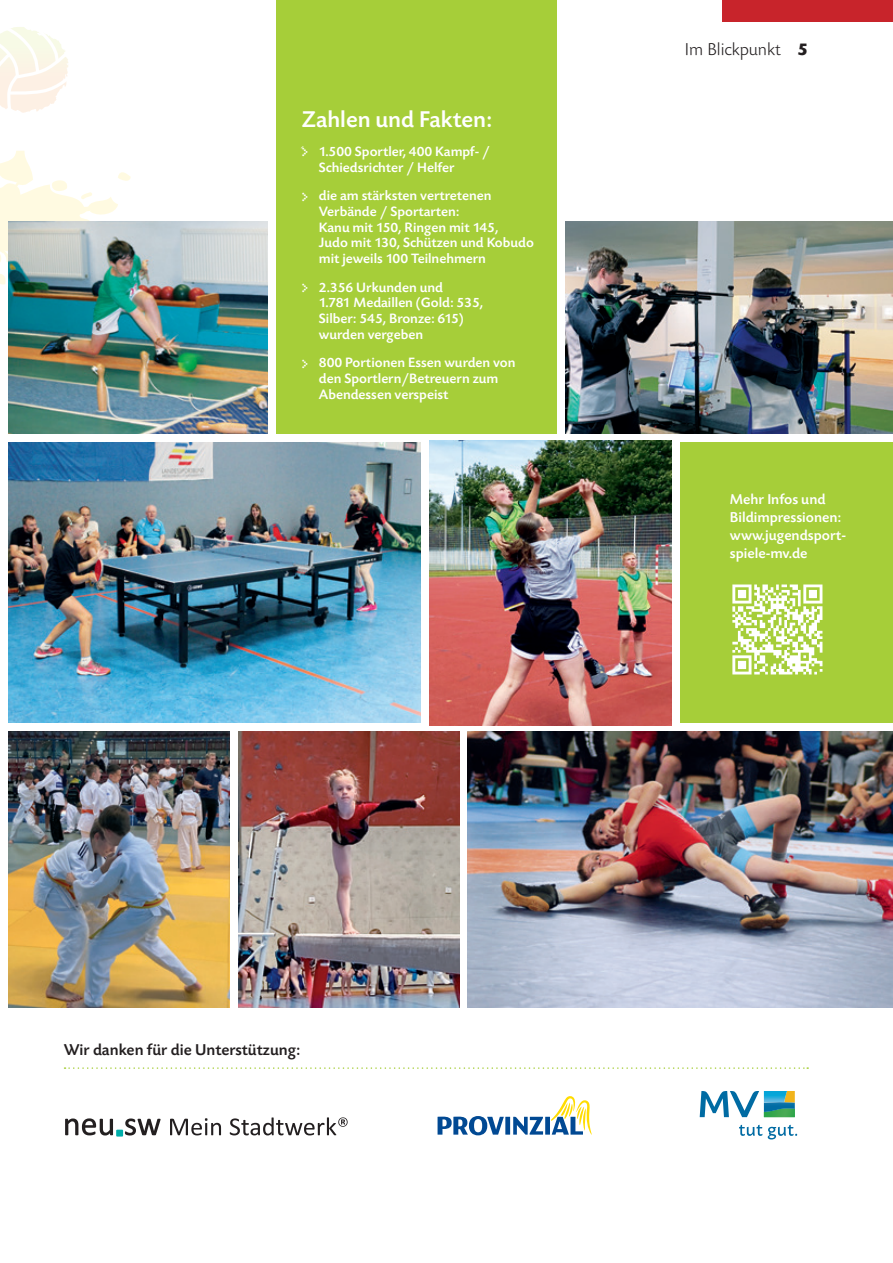
<style>
.page{position:relative;width:893px;height:1263px;background:#fff}
.page>*{position:absolute;margin:0;border:0;box-sizing:border-box;transform-origin:0 0}
.Grundtext_Magazin{font:500 24px "Today SB";color:#fff}
.Grundtext_Magazin-2{font:300 18px "Today SB";color:#231f20}
.Grundtext_Magazin-3{font:500 16.5px "Today SB";color:#231f20}
.Grundtext_Magazin-4{font:500 15px/18px "Today SB";color:#fff}
.Grundtext_Magazin-5{font:500 14.25px/15.8px "Today SB";color:#fff}
.s1{font-weight:300}
.s2{font-family:"Simple Direction Arrows";font-weight:400}
.s3{font-weight:700}
</style>
<div class="page">
<svg style="left:0;top:27px;width:131px;height:321px"></svg>
<div style="left:276px;top:0;width:281px;height:434px;background:#a6ce39"></div>
<div style="left:723px;top:0;width:170px;height:21px;background:#c8242b"></div>
<div style="left:680px;top:442px;width:213px;height:281px;background:#a6ce39"></div>
<img style="left:9px;top:442px;width:412px;height:281px">
<img style="left:468px;top:731px;width:425px;height:277px">
<img style="left:9px;top:731px;width:221px;height:277px">
<img style="left:238px;top:731px;width:221px;height:277px">
<img style="left:429px;top:441px;width:243px;height:284px">
<img style="left:566px;top:221px;width:327px;height:213px">
<img style="left:9px;top:221px;width:259px;height:213px">
<svg style="left:739px;top:1125px;width:23px;height:11px"></svg>
<svg style="left:768px;top:1125px;width:29px;height:14px"></svg>
<svg style="left:700px;top:1091px;width:95px;height:26px"></svg>
<img style="left:732px;top:584px;width:91px;height:91px">
<svg style="left:125px;top:1118px;width:36px;height:17px"></svg>
<svg style="left:65px;top:1118px;width:48px;height:17px"></svg>
<div style="left:116px;top:1130px;width:7px;height:6px;background:#00aeaa"></div>
<svg style="left:170px;top:1117px;width:178px;height:18px"></svg>
<svg style="left:438px;top:1096px;width:154px;height:39px"></svg>
<svg style="left:65px;top:1067px;width:743px;height:2px"></svg>
<p class="Grundtext_Magazin" style="left:302px;top:107px;width:192px">Zahlen und Fakten:</p>
<p class="Grundtext_Magazin-5" style="left:319px;top:144px;width:173px;text-indent:-17px"><span class="s1">´</span><span class="s2">y</span> 1.500 Sportler, 400 Kampf- /<br>Schiedsrichter / Helfer</p>
<p class="Grundtext_Magazin-5" style="left:319px;top:188px;width:216px;text-indent:-17px"><span class="s2">y</span> die am stärksten vertretenen<br>Verbände / Sportarten:<br>Kanu mit 150, Ringen mit 145,<br>Judo mit 130, Schützen und Kobudo mit jeweils 100 Teilnehmern</p>
<p class="Grundtext_Magazin-5" style="left:319px;top:279px;width:166px;text-indent:-17px"><span class="s2">y</span> 2.356 Urkunden und<br>1.781 Medaillen (Gold: 535,<br>Silber: 545, Bronze: 615) wurden vergeben</p>
<p class="Grundtext_Magazin-5" style="left:319px;top:355px;width:198px;text-indent:-17px"><span class="s2">y</span> 800 Portionen Essen wurden von den Sportlern/Betreuern zum<br>Abendessen verspeist</p>
<p class="Grundtext_Magazin-2" style="left:685px;top:40px;width:125px">Im Blickpunkt <span class="s3">5</span></p>
<p class="Grundtext_Magazin-4" style="left:730px;top:490px;width:118px">Mehr Infos und<br>Bildimpressionen: www.jugendsport&shy;spiele-mv.de</p>
<p class="Grundtext_Magazin-3" style="left:64px;top:1041px;width:238px">Wir danken für die Unterstützung:</p>
</div>
